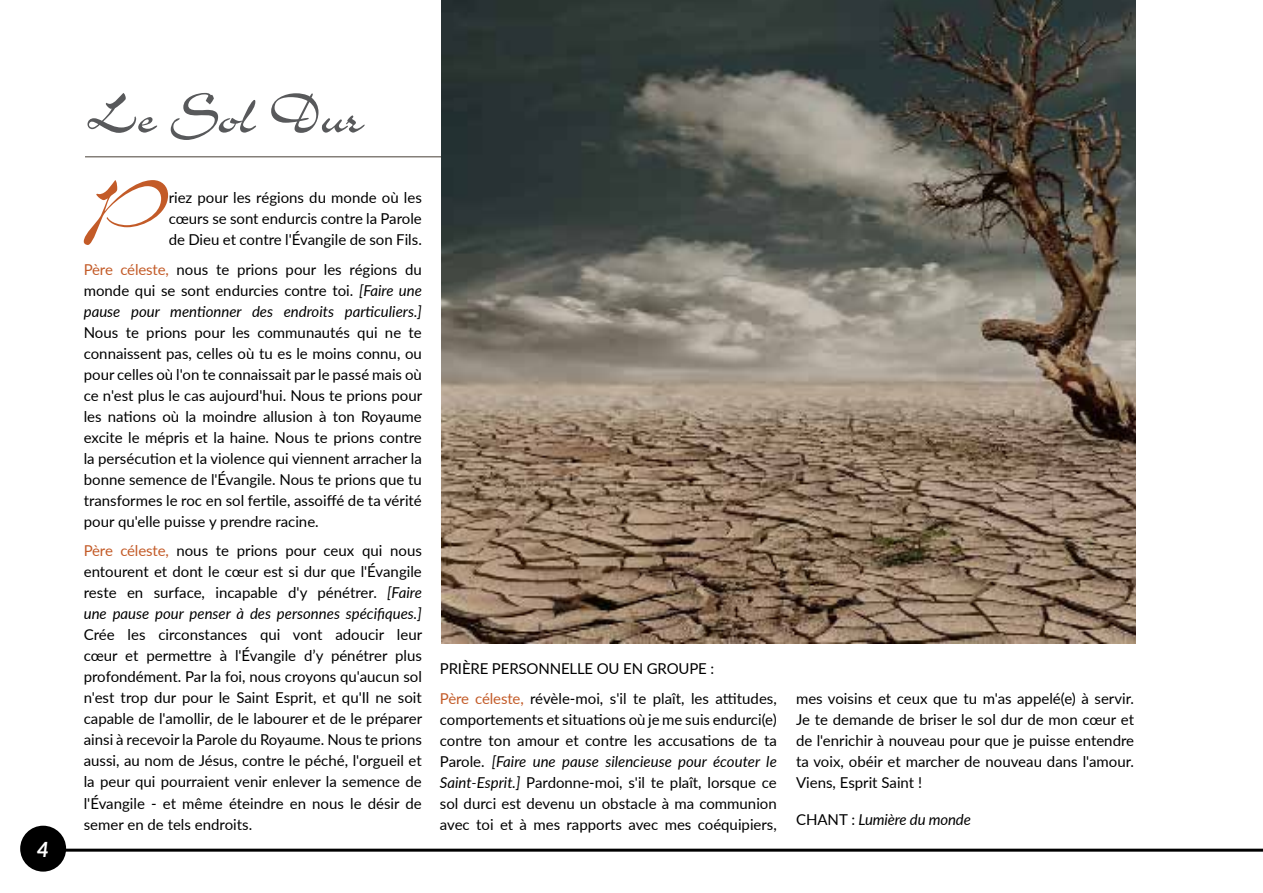
<style>
.page{position:relative;width:1263px;height:893px;background:#fff}
.page>*{position:absolute;margin:0;border:0;box-sizing:border-box;transform-origin:0 0}
.t1{font:83.1px "Airfoil Script SSK";color:#c35b28}
.t2{font:63px "Airfoil Script SSK";color:#58595b}
.t3{font:italic 700 21px "Lato";color:#fff}
.t4{font:15px/21px "Lato";color:#000;text-align:justify}
.t5{font:italic 15px "Lato";letter-spacing:-.01em;color:#000}
.s1{color:#c35b28}
.s2{font-style:italic}
.s3{font-style:normal}
</style>
<div class="page">
<hr style="left:85px;top:156px;width:1050px;height:1px;background:#847f79">
<img style="left:441px;top:0;width:694px;height:644px">
<hr style="left:43px;top:849px;width:1220px;height:3px;background:#000">
<div style="left:20px;top:826px;width:46px;height:46px;background:#000;border-radius:50%"></div>
<h3 class="t3" style="left:37px;top:834px;width:14px">4</h3>
<h2 class="t2" style="left:85px;top:81px;width:279px">Le Sol Dur</h2>
<h1 class="t1" style="left:82px;top:163px;width:89px">P</h1>
<p class="t4" style="left:169px;top:187px;width:255px">riez pour les régions du monde où les cœurs se sont endurcis contre la Parole de Dieu et contre l'Évangile de son Fils.</p>
<p class="t4" style="left:84px;top:258px;width:340px"><span class="s1">Père céleste,</span> nous te prions pour les régions du monde qui se sont endurcies contre toi. <span class="s2">[Faire une pause pour mentionner des endroits particuliers.]</span></p>
<p class="t4" style="left:84px;top:321px;width:340px">Nous te prions pour les communautés qui ne te connaissent pas, celles où tu es le moins connu, ou pour celles où l'on te connaissait par le passé mais où ce n'est plus le cas aujourd'hui. Nous te prions pour les nations où la moindre allusion à ton Royaume excite le mépris et la haine. Nous te prions contre la persécution et la violence qui viennent arracher la bonne semence de l'Évangile. Nous te prions que tu transformes le roc en sol fertile, assoiffé de ta vérité pour qu'elle puisse y prendre racine.</p>
<p class="t4" style="left:84px;top:540px;width:340px"><span class="s1">Père céleste,</span> nous te prions pour ceux qui nous entourent et dont le cœur est si dur que l'Évangile reste en surface, incapable d'y pénétrer. <span class="s2">[Faire une pause pour penser à des personnes spécifiques.]</span></p>
<p class="t4" style="left:84px;top:624px;width:340px">Crée les circonstances qui vont adoucir leur cœur et permettre à l'Évangile d’y pénétrer plus profondément. Par la foi, nous croyons qu'aucun sol n'est trop dur pour le Saint Esprit, et qu'Il ne soit capable de l'amollir, de le labourer et de le préparer ainsi à recevoir la Parole du Royaume. Nous te prions aussi, au nom de Jésus, contre le péché, l'orgueil et la peur qui pourraient venir enlever la semence de l'Évangile - et même éteindre en nous le désir de semer en de tels endroits.</p>
<p class="t4" style="left:440px;top:654px;width:338px;line-height:29.5px">PRIÈRE PERSONNELLE OU EN GROUPE :<br><span class="s1">Père céleste,</span> révèle-moi, s'il te plaît, les attitudes,</p>
<p class="t4" style="left:440px;top:708px;width:338px">comportements et situations où je me suis endurci(e) contre ton amour et contre les accusations de ta Parole. <span class="s2">[Faire une pause silencieuse pour écouter le Saint-Esprit.]</span> Pardonne-moi, s'il te plaît, lorsque ce sol durci est devenu un obstacle à ma communion avec toi et à mes rapports avec mes coéquipiers,</p>
<p class="t4" style="left:796px;top:688px;width:340px">mes voisins et ceux que tu m'as appelé(e) à servir.<br>Je te demande de briser le sol dur de mon cœur et de l'enrichir à nouveau pour que je puisse entendre ta voix, obéir et marcher de nouveau dans l'amour.<br>Viens, Esprit Saint !</p>
<p class="t5" style="left:796px;top:809px;width:176px"><span class="s3">CHANT :</span> Lumière du monde</p>
</div>
